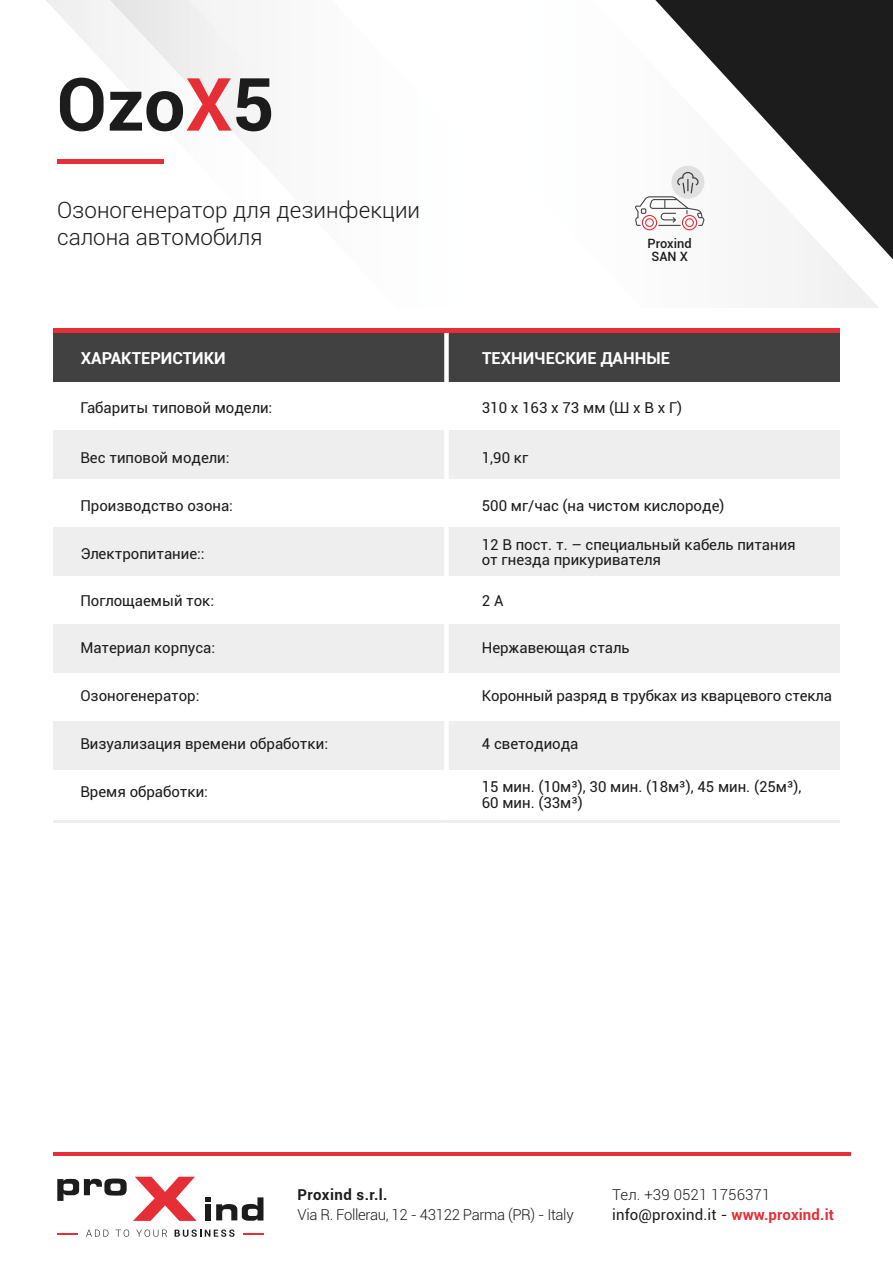
<style>
.page{position:relative;width:893px;height:1263px;background:#fff}
.page>*{position:absolute;margin:0;border:0;box-sizing:border-box;transform-origin:0 0}
.t1{font:700 73.5px "Roboto";color:#1c1c1c}
.t2{font:300 22.5px/27px "Roboto";color:#1c1c1c}
.t3{font:700 16.5px "Roboto";color:#fff}
.t4{font:15px/15px "Roboto";color:#1c1c1c}
.t5{font:300 15px/19.5px "Roboto";letter-spacing:.01em;color:#1c1c1c}
.t6{font:300 15px "Roboto";letter-spacing:-.025em;color:#1c1c1c}
.t7{font:700 15px "Roboto";letter-spacing:.03em;color:#1c1c1c}
.t8{font:500 12.9px/12.9px "Roboto";color:#1c1c1c}
.s1{color:#e62e36}
.s2{font-weight:400}
.s3{font-weight:700;color:#e62e36}
</style>
<div class="page">
<svg style="left:706px;top:0;width:187px;height:308px"></svg>
<svg style="left:647px;top:0;width:59px;height:231px"></svg>
<svg style="left:46px;top:0;width:204px;height:164px"></svg>
<div style="left:53px;top:333px;width:787px;height:48px;background:#414141"></div>
<div style="left:53px;top:430px;width:787px;height:48px;background:#eee"></div>
<div style="left:53px;top:527px;width:787px;height:48px;background:#eee"></div>
<div style="left:53px;top:624px;width:787px;height:48px;background:#eee"></div>
<div style="left:53px;top:721px;width:787px;height:48px;background:#eee"></div>
<hr style="left:53px;top:820px;width:787px;height:3px;background:#888989">
<div style="left:444px;top:331px;width:5px;height:489px;background:#fff"></div>
<hr style="left:53px;top:329px;width:787px;height:4px;background:#e62e36">
<div style="left:57px;top:159px;width:106px;height:5px;background:#e62e36"></div>
<hr style="left:53px;top:1152px;width:797px;height:3px;background:#e62e36">
<div style="left:671px;top:166px;width:33px;height:33px;background:#e1e0e1;border-radius:50%"></div>
<svg style="left:635px;top:172px;width:70px;height:58px"></svg>
<svg style="left:58px;top:1233px;width:20px;height:1px"></svg>
<svg style="left:243px;top:1233px;width:21px;height:1px"></svg>
<svg style="left:86px;top:1229px;width:22px;height:8px"></svg>
<svg style="left:115px;top:1229px;width:14px;height:8px"></svg>
<svg style="left:136px;top:1229px;width:31px;height:8px"></svg>
<svg style="left:175px;top:1229px;width:59px;height:8px"></svg>
<svg style="left:57px;top:1178px;width:70px;height:23px"></svg>
<svg style="left:133px;top:1177px;width:64px;height:44px"></svg>
<svg style="left:205px;top:1197px;width:58px;height:24px"></svg>
<h1 class="t1" style="left:56px;top:53px;width:219px">Ozo<span class="s1">X</span>5</h1>
<h2 class="t2" style="left:57px;top:196px;width:364px">Озоногенератор для дезинфекции салона автомобиля</h2>
<p class="t8" style="left:648px;top:237px;width:46px">Proxind<br>SAN X</p>
<p class="t3" style="left:81px;top:346px;width:147px">ХАРАКТЕРИСТИКИ</p>
<p class="t3" style="left:482px;top:346px;width:189px">ТЕХНИЧЕСКИЕ ДАННЫЕ</p>
<p class="t4" style="left:80px;top:399px;width:193px">Габариты типовой модели:</p>
<p class="t4" style="left:482px;top:399px;width:202px">310 x 163 x 73 мм (Ш x В x Г)</p>
<p class="t4" style="left:80px;top:449px;width:151px">Вес типовой модели:</p>
<p class="t4" style="left:482px;top:449px;width:48px">1,90 кг</p>
<p class="t4" style="left:80px;top:497px;width:154px">Производство озона:</p>
<p class="t4" style="left:482px;top:497px;width:244px">500 мг/час (на чистом кислороде)</p>
<p class="t4" style="left:80px;top:545px;width:126px">Электропитание::</p>
<p class="t4" style="left:482px;top:537px;width:315px">12 В пост. т. – специальный кабель питания от гнезда прикуривателя</p>
<p class="t4" style="left:80px;top:593px;width:135px">Поглощаемый ток:</p>
<p class="t4" style="left:482px;top:593px;width:23px">2 A</p>
<p class="t4" style="left:80px;top:640px;width:136px">Материал корпуса:</p>
<p class="t4" style="left:482px;top:640px;width:149px">Нержавеющая сталь</p>
<p class="t4" style="left:80px;top:688px;width:121px">Озоногенератор:</p>
<p class="t4" style="left:482px;top:688px;width:352px">Коронный разряд в трубках из кварцевого стекла</p>
<p class="t4" style="left:80px;top:735px;width:249px">Визуализация времени обработки:</p>
<p class="t4" style="left:482px;top:735px;width:98px">4 светодиода</p>
<p class="t4" style="left:80px;top:783px;width:129px">Время обработки:</p>
<p class="t4" style="left:482px;top:777px;width:321px;line-height:16.5px">15 мин. (10м³), 30 мин. (18м³), 45 мин. (25м³),<br>60 мин. (33м³)</p>
<p class="t7" style="left:298px;top:1184px;width:92px">Proxind s.r.l.</p>
<p class="t6" style="left:298px;top:1204px;width:278px">Via R. Follerau, 12 - 43122 Parma (PR) - Italy</p>
<p class="t5" style="left:612px;top:1185px;width:223px">Тел. +39 0521 1756371 <span class="s2">info@proxind.it -</span> <span class="s3">www.proxind.it</span></p>
</div>
